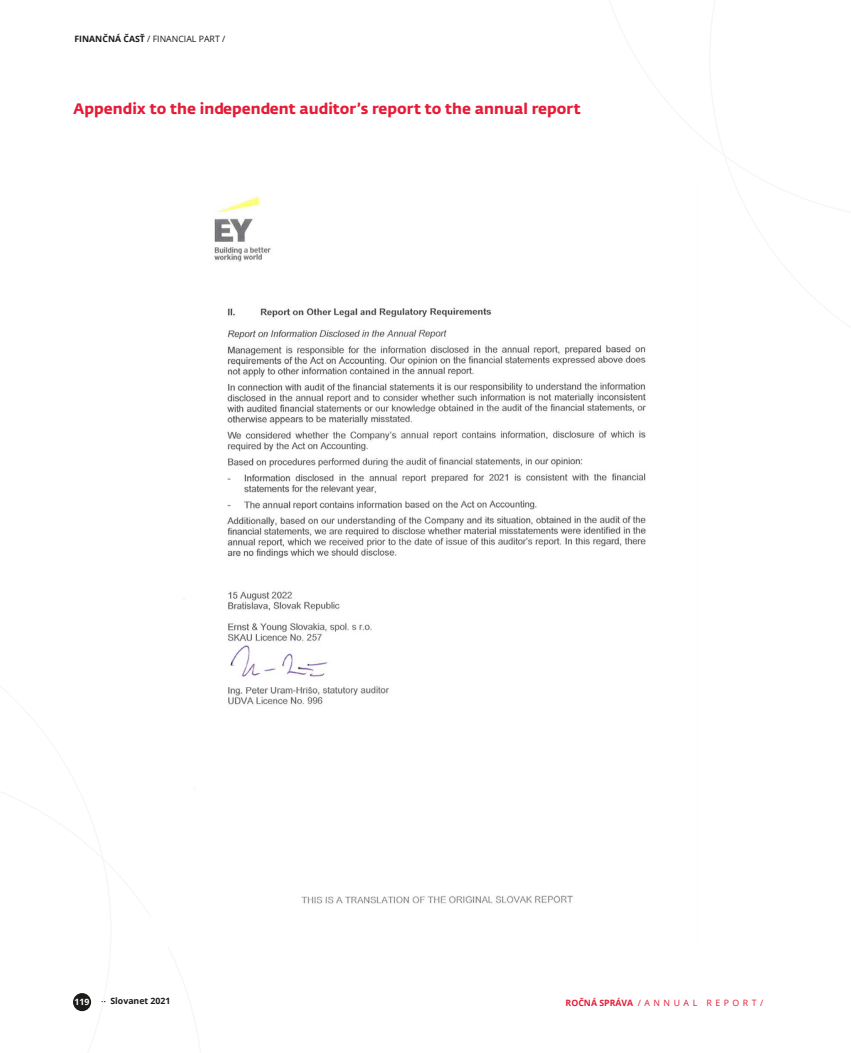
<style>
.page{position:relative;width:851px;height:1053px;background:#fff}
.page>*{position:absolute;margin:0;border:0;box-sizing:border-box;transform-origin:0 0}
.t1{font:700 15px "Fedra Sans Pro";color:#e51b37}
.t2{font:8.75px "Open Sans";color:#1b1b1a}
.t3{font:8.75px "Open Sans";letter-spacing:.4em;color:#e51b37}
.t4{font:700 8.75px "Open Sans";color:#1b1b1a}
.t5{font:700 8.75px "Open Sans";color:#fff}
.s1{font-weight:700}
</style>
<div class="page">
<svg style="left:73px;top:993px;width:19px;height:19px"></svg>
<img style="left:183px;top:196px;width:463px;height:708px">
<img style="left:226px;top:645px;width:116px;height:41px">
<p class="t2" style="left:74px;top:32px;width:152px"><span class="s1">FINANČNÁ ČASŤ</span> / FINANCIAL PART /</p>
<p class="t1" style="left:73px;top:99px;width:509px">Appendix to the independent auditor’s report to the annual report</p>
<p class="t5" style="left:75px;top:995px;width:16px">119</p>
<p class="t4" style="left:101px;top:994px;width:71px">– Slovanet 2021</p>
<p class="t3" style="left:565px;top:997px;width:199px"><span class="s1">ROČNÁ SPRÁVA</span> /ANNUAL REPORT/</p>
</div>
